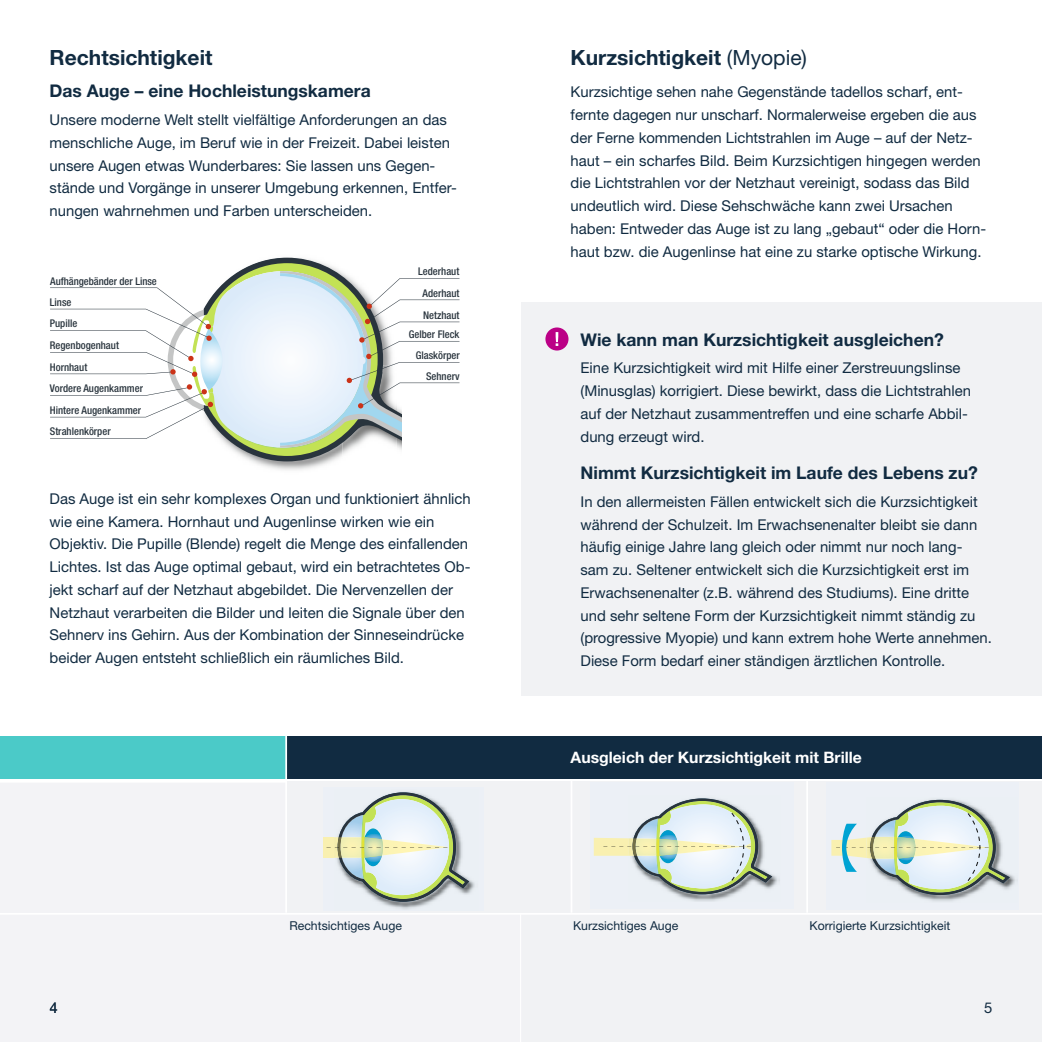
<style>
.page{position:relative;width:1042px;height:1042px;background:#fff}
.page>*{position:absolute;margin:0;border:0;box-sizing:border-box;transform-origin:0 0}
.t1{font:700 21px "Helvetica Neue LT Std";color:#112b41}
.t2{font:700 17.5px "Helvetica Neue LT Std";color:#112b41}
.t3{font:700 15.75px "Helvetica Neue LT Std";color:#fff}
.t4{font:14.88px/22.8px "Helvetica Neue LT Std";color:#112b41}
.t5{font:12.25px "Helvetica Neue LT Std";color:#112b41}
.t6{font:500 condensed 10.67px/21.5px "Helvetica Neue LT Std";color:#29343d;text-align:center}
.s1{font-weight:400}
</style>
<div class="page">
<div style="left:0;top:737px;width:521px;height:42px;background:#4bcac8"></div>
<div style="left:521px;top:781px;width:521px;height:261px;background:#f1f2f4"></div>
<div style="left:521px;top:303px;width:521px;height:393px;background:#f1f2f4"></div>
<div style="left:0;top:783px;width:520px;height:259px;background:#f3f3f6"></div>
<div style="left:286px;top:781px;width:756px;height:132px;background:#f1f2f4"></div>
<div style="left:324px;top:788px;width:160px;height:123px;background:#ecf0f6"></div>
<img style="left:380px;top:879px;width:95px;height:31px">
<svg style="left:324px;top:792px;width:145px;height:110px"></svg>
<div style="left:590px;top:782px;width:204px;height:127px;background:#ecf0f6"></div>
<img style="left:676px;top:874px;width:104px;height:27px">
<svg style="left:594px;top:798px;width:178px;height:96px"></svg>
<div style="left:826px;top:783px;width:193px;height:127px;background:#ecf0f6"></div>
<img style="left:914px;top:799px;width:102px;height:102px">
<svg style="left:831px;top:800px;width:179px;height:95px"></svg>
<img style="left:251px;top:257px;width:81px;height:213px">
<svg style="left:50px;top:258px;width:409px;height:203px"></svg>
<hr style="left:806px;top:779px;width:2px;height:133px;background:#fff">
<hr style="left:0;top:913px;width:1042px;height:2px;background:#fff">
<hr style="left:570px;top:780px;width:2px;height:132px;background:#fff">
<div style="left:287px;top:737px;width:755px;height:42px;background:#112b41"></div>
<hr style="left:285px;top:734px;width:2px;height:178px;background:#fff">
<div style="left:545px;top:327px;width:23px;height:23px;background:#bb0086;border-radius:50%"></div>
<svg style="left:555px;top:332px;width:3px;height:14px"></svg>
<h1 class="t1" style="left:50px;top:44px;width:164px">Rechtsichtigkeit</h1>
<p class="t2" style="left:50px;top:80px;width:323px">Das Auge – eine Hochleistungskamera</p>
<p class="t4" style="left:50px;top:108px;width:409px">Unsere moderne Welt stellt vielfältige Anforderungen an das menschliche Auge, im Beruf wie in der Freizeit. Dabei leisten unsere Augen etwas Wunderbares: Sie lassen uns Gegen&shy;stände und Vorgänge in unserer Umgebung erkennen, Entfer&shy;nungen wahrnehmen und Farben unterscheiden.</p>
<p class="t6" style="left:50px;top:270px;width:108px">Aufhängebänder der Linse</p>
<p class="t6" style="left:50px;top:313px;width:95px;text-align:left">Pupille<br>Regenbogenhaut<br>Hornhaut<br>Vordere Augenkammer<br>Hintere Augenkammer<br>Strahlenkörper</p>
<p class="t6" style="left:50px;top:291px;width:23px">Linse</p>
<p class="t6" style="left:418px;top:261px;width:43px">Lederhaut<br>Aderhaut</p>
<p class="t6" style="left:409px;top:323px;width:52px">Gelber Fleck</p>
<p class="t6" style="left:423px;top:304px;width:38px">Netzhaut</p>
<p class="t6" style="left:416px;top:345px;width:46px;line-height:20.7px;text-align:right">Glaskörper<br>Sehnerv</p>
<p class="t4" style="left:50px;top:487px;width:423px">Das Auge ist ein sehr komplexes Organ und funktioniert ähnlich wie eine Kamera. Hornhaut und Augenlinse wirken wie ein Objektiv. Die Pupille (Blende) regelt die Menge des einfallenden Lichtes. Ist das Auge optimal gebaut, wird ein betrachtetes Ob&shy;jekt scharf auf der Netzhaut abgebildet. Die Nervenzellen der Netzhaut verarbeiten die Bilder und leiten die Signale über den Sehnerv ins Gehirn. Aus der Kombination der Sinneseindrücke beider Augen entsteht schließlich ein räumliches Bild.</p>
<h1 class="t1" style="left:570px;top:44px;width:238px">Kurzsichtigkeit <span class="s1">(Myopie)</span></h1>
<p class="t4" style="left:570px;top:80px;width:417px">Kurzsichtige sehen nahe Gegenstände tadellos scharf, ent&shy;fernte dagegen nur unscharf. Normalerweise ergeben die aus der Ferne kommenden Lichtstrahlen im Auge – auf der Netz&shy;haut – ein scharfes Bild. Beim Kurzsichtigen hingegen werden die Lichtstrahlen vor der Netzhaut vereinigt, sodass das Bild undeutlich wird. Diese Sehschwäche kann zwei Ursachen haben: Entweder das Auge ist zu lang „gebaut“ oder die Horn&shy;haut bzw. die Augenlinse hat eine zu starke optische Wirkung.</p>
<p class="t2" style="left:580px;top:328px;width:365px">Wie kann man Kurzsichtigkeit ausgleichen?</p>
<p class="t4" style="left:580px;top:356px;width:392px">Eine Kurzsichtigkeit wird mit Hilfe einer Zerstreuungslinse (Minusglas) korrigiert. Diese bewirkt, dass die Lichtstrahlen auf der Netzhaut zusammentreffen und eine scharfe Abbil&shy;dung erzeugt wird.</p>
<p class="t2" style="left:580px;top:462px;width:399px">Nimmt Kurzsichtigkeit im Laufe des Lebens zu?</p>
<p class="t4" style="left:580px;top:490px;width:413px">In den allermeisten Fällen entwickelt sich die Kurzsichtigkeit während der Schulzeit. Im Erwachsenenalter bleibt sie dann häufig einige Jahre lang gleich oder nimmt nur noch lang&shy;sam zu. Seltener entwickelt sich die Kurzsichtigkeit erst im Erwachsenenalter (z.B. während des Studiums). Eine dritte und sehr seltene Form der Kurzsichtigkeit nimmt ständig zu (progressive Myopie) und kann extrem hohe Werte annehmen.<br>Diese Form bedarf einer ständigen ärztlichen Kontrolle.</p>
<p class="t3" style="left:570px;top:748px;width:293px">Ausgleich der Kurzsichtigkeit mit Brille</p>
<p class="t5" style="left:289px;top:918px;width:114px">Rechtsichtiges Auge</p>
<p class="t5" style="left:573px;top:918px;width:107px">Kurzsichtiges Auge</p>
<p class="t5" style="left:809px;top:918px;width:142px">Korrigierte Kurzsichtigkeit</p>
<p class="t4" style="left:50px;top:996px;width:10px">4</p>
<p class="t4" style="left:984px;top:996px;width:10px">5</p>
</div>
